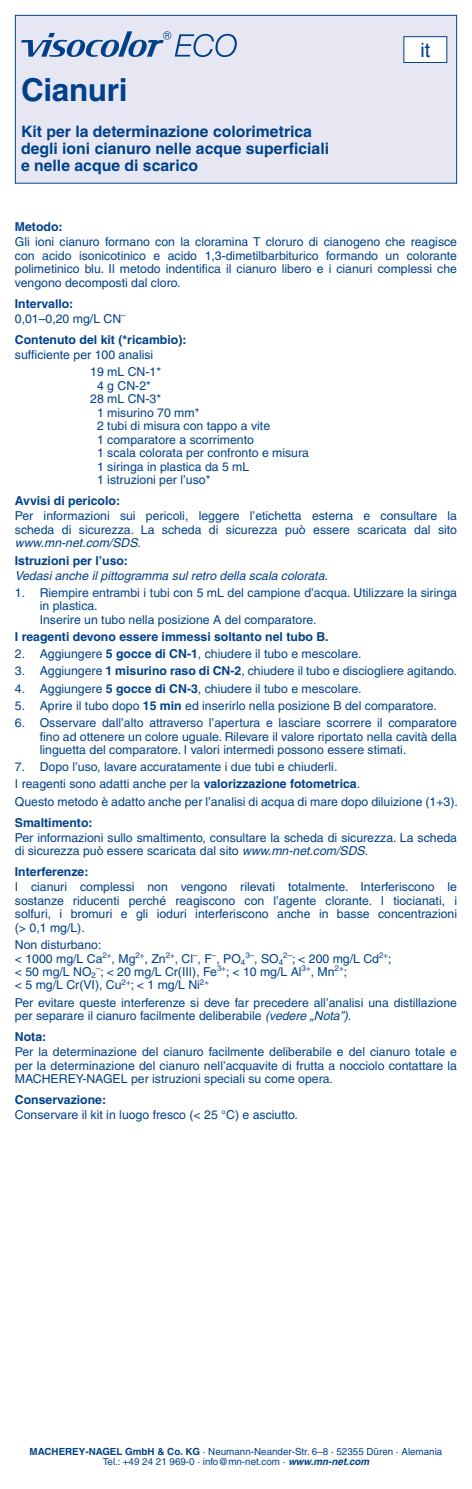
<style>
.page{position:relative;width:472px;height:1489px;background:#fff}
.page>*{position:absolute;margin:0;border:0;box-sizing:border-box;transform-origin:0 0}
.t1{font:700 31.5px "Helvetica LT Pro";letter-spacing:-.01em;color:#004189}
.t2{font:19.78px "Helvetica";color:#004189}
.t3{font:700 15.75px/17.3px "Helvetica LT Pro";color:#004189}
.t4{font:12.25px/13.5px "Helvetica LT Pro";color:#004189}
.t5{font:700 12.25px "Helvetica LT Pro";color:#004189}
.t6{font:italic 12.25px "Helvetica LT Pro";color:#004189}
.t7{font:9.8px/9.6px "Helvetica LT Pro";color:#004189;text-align:center}
.t8{font:8.05px "Helvetica LT Pro";color:#004189}
.s1{font-weight:700}
.s2{font-style:italic}
.s3{font-size:12.25px}
.s4{font-weight:700;font-style:italic}
</style>
<div class="page">
<div style="left:15px;top:15px;width:441px;height:168px;background:#e6e7f3"></div>
<svg style="left:21px;top:31px;width:215px;height:26px"></svg>
<div style="left:15px;top:15px;width:441px;height:169px;border:1px solid #004189"></div>
<div style="left:403px;top:37px;width:43px;height:26px;background:#fff"></div>
<div style="left:403px;top:36px;width:44px;height:27px;border:1px solid #004189"></div>
<h1 class="t1" style="left:21px;top:70px;width:108px">Cianuri</h1>
<p class="t3" style="left:21px;top:122px;width:309px">Kit per la determinazione colorimetrica degli ioni cianuro nelle acque superficiali e nelle acque di scarico</p>
<h2 class="t2" style="left:420px;top:34px;width:11px">it</h2>
<p class="t5" style="left:15px;top:219px;width:49px">Metodo:</p>
<p class="t4" style="left:15px;top:235px;width:443px;text-align:justify">Gli ioni cianuro formano con la cloramina T cloruro di cianogeno che reagisce con acido isonicotinico e acido 1,3-dimetilbarbiturico formando un colorante polimetinico blu. Il metodo indentifica il cianuro libero e i cianuri complessi che vengono decomposti dal cloro.</p>
<p class="t4" style="left:15px;top:296px;width:112px;line-height:14.9px"><span class="s1">Intervallo:<br></span>0,01–0,20 mg/L CN<sup>–</sup></p>
<p class="t5" style="left:15px;top:332px;width:173px">Contenuto del kit (*ricambio):</p>
<p class="t4" style="left:90px;top:346px;width:72px;line-height:17.2px;text-indent:-75px">sufficiente per 100 analisi<br>19 mL CN-1*</p>
<p class="t4" style="left:97px;top:378px;width:55px">4 g CN-2*</p>
<p class="t4" style="left:90px;top:392px;width:72px">28 mL CN-3*</p>
<p class="t4" style="left:97px;top:405px;width:104px">1 misurino 70 mm*</p>
<p class="t4" style="left:97px;top:419px;width:174px">2 tubi di misura con tappo a vite</p>
<p class="t4" style="left:97px;top:432px;width:158px">1 comparatore a scorrimento</p>
<p class="t4" style="left:97px;top:446px;width:213px">1 scala colorata per confronto e misura</p>
<p class="t4" style="left:97px;top:459px;width:154px">1 siringa in plastica da 5 mL</p>
<p class="t4" style="left:97px;top:473px;width:115px">1 istruzioni per l’uso*</p>
<p class="t5" style="left:15px;top:493px;width:107px">Avvisi di pericolo:</p>
<p class="t4" style="left:15px;top:509px;width:443px;text-align:justify">Per informazioni sui pericoli, leggere l’etichetta esterna e consultare la scheda di sicurezza. La scheda di sicurezza può essere scaricata dal sito <span class="s2">www.mn-net.com/SDS</span>.</p>
<p class="t5" style="left:15px;top:553px;width:114px">Istruzioni per l’uso:</p>
<p class="t6" style="left:15px;top:568px;width:314px">Vedasi anche il pittogramma sul retro della scala colorata.</p>
<p class="t4" style="left:40px;top:585px;width:418px;text-indent:-25px">1. Riempire entrambi i tubi con 5 mL del campione d’acqua. Utilizzare la siringa in plastica.<br>Inserire un tubo nella posizione A del comparatore.</p>
<p class="t5" style="left:15px;top:629px;width:315px">I reagenti devono essere immessi soltanto nel tubo B.</p>
<p class="t4" style="left:15px;top:647px;width:347px">2. Aggiungere <span class="s1">5 gocce di CN-1</span>, chiudere il tubo e mescolare.</p>
<p class="t4" style="left:15px;top:664px;width:443px">3. Aggiungere <span class="s1">1 misurino raso di CN-2</span>, chiudere il tubo e disciogliere agitando.</p>
<p class="t4" style="left:15px;top:681px;width:347px">4. Aggiungere <span class="s1">5 gocce di CN-3</span>, chiudere il tubo e mescolare.</p>
<p class="t4" style="left:15px;top:698px;width:423px">5. Aprire il tubo dopo <span class="s1">15 min</span> ed inserirlo nella posizione B del comparatore.</p>
<p class="t4" style="left:40px;top:716px;width:418px;text-align:justify;text-indent:-25px">6. Osservare dall’alto attraverso l’apertura e lasciare scorrere il comparatore fino ad ottenere un colore uguale. Rilevare il valore riportato nella cavità della linguetta del comparatore. I valori intermedi possono essere stimati.</p>
<p class="t4" style="left:15px;top:758px;width:444px;line-height:17.2px">7. Dopo l’uso, lavare accuratamente i due tubi e chiuderli.<br>I reagenti sono adatti anche per la <span class="s1">valorizzazione fotometrica</span>.<br>Questo metodo è adatto anche per l’analisi di acqua di mare dopo diluizione (1+3).</p>
<p class="t5" style="left:15px;top:815px;width:79px">Smaltimento:</p>
<p class="t4" style="left:15px;top:830px;width:443px">Per informazioni sullo smaltimento, consultare la scheda di sicurezza. La scheda di sicurezza può essere scaricata dal sito <span class="s2">www.mn-net.com/SDS</span>.</p>
<p class="t5" style="left:15px;top:864px;width:75px">Interferenze:</p>
<p class="t4" style="left:15px;top:880px;width:443px;text-align:justify">I cianuri complessi non vengono rilevati totalmente. Interferiscono le sostanze riducenti perché reagiscono con l’agente clorante. I tiocianati, i solfuri, i bromuri e gli ioduri interferiscono anche in basse concentrazioni (&gt; 0,1 mg/L).</p>
<p class="t4" style="left:15px;top:937px;width:232px">Non disturbano:<br>&lt; 1000 mg/L Ca<sup>2+</sup>, Mg<sup>2+</sup>, Zn<sup>2+</sup>, Cl<sup>–</sup>, F<sup>–</sup>, PO<sub>4</sub></p>
<p class="t8" style="left:245px;top:950px;width:39px">3–<span class="s3">, SO</span>4</p>
<p class="t4" style="left:15px;top:951px;width:378px;text-indent:268px"><sup>2–</sup>; &lt; 200 mg/L Cd<sup>2+</sup>; &lt; 50 mg/L NO<sub>2</sub><sup>–</sup>; &lt; 20 mg/L Cr(III), Fe<sup>3+</sup>; &lt; 10 mg/L Al<sup>3+</sup>, Mn<sup>2+</sup>;<br>&lt; 5 mg/L Cr(VI), Cu<sup>2+</sup>; &lt; 1 mg/L Ni<sup>2+</sup></p>
<p class="t4" style="left:15px;top:995px;width:443px">Per evitare queste interferenze si deve far precedere all’analisi una distillazione per separare il cianuro facilmente deliberabile <span class="s2">(vedere „Nota”)</span>.</p>
<p class="t5" style="left:15px;top:1029px;width:33px">Nota:</p>
<p class="t4" style="left:15px;top:1045px;width:443px;text-align:justify">Per la determinazione del cianuro facilmente deliberabile e del cianuro totale e per la determinazione del cianuro nell’acquavite di frutta a nocciolo contattare la MACHEREY‑NAGEL per istruzioni speciali su come opera.</p>
<p class="t5" style="left:15px;top:1092px;width:93px">Conservazione:</p>
<p class="t4" style="left:15px;top:1108px;width:284px">Conservare il kit in luogo fresco (&lt; 25 °C) e asciutto.</p>
<p class="t7" style="left:30px;top:1446px;width:414px"><span class="s1">MACHEREY-NAGEL GmbH &amp; Co. KG</span> · Neumann-Neander-Str. 6–8 · 52355 Düren · Alemania<br>Tel.: +49 24 21 969-0 · info@mn-net.com · <span class="s4">www.mn-net.com</span></p>
</div>
